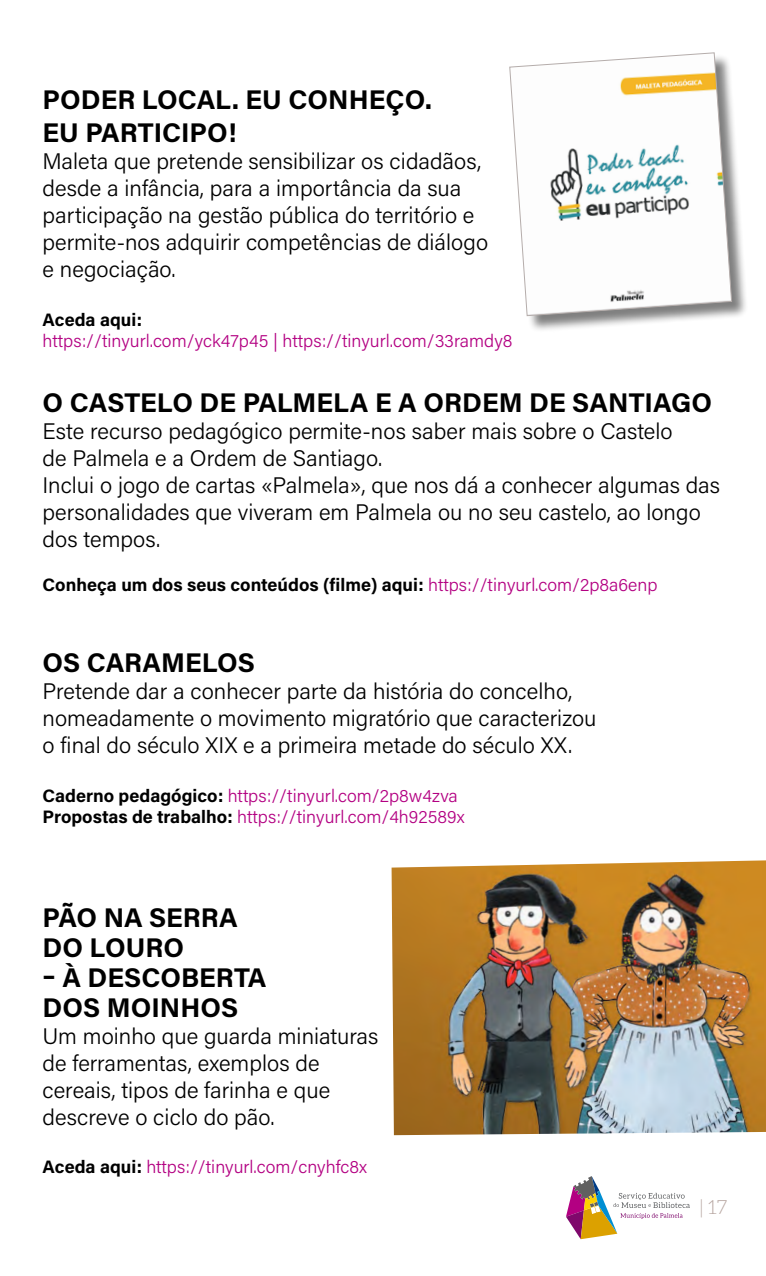
<style>
.page{position:relative;width:766px;height:1276px;background:#fff}
.page>*{position:absolute;margin:0;border:0;box-sizing:border-box;transform-origin:0 0}
.t1{font:27px/30px "Acumin Variable Concept";color:#000}
.t2{font:22.5px/27px "Acumin Variable Concept";color:#000}
.t3{font:300 19.5px "Aleo";color:#b7a6a1}
.t4{font:18px/21.6px "Acumin Variable Concept";color:#b30082}
.t5{font:18px "Acumin Variable Concept";color:#000}
.s1{color:#b30082}
.s2{color:#000}
</style>
<div class="page">
<img style="left:391px;top:860px;width:374px;height:275px">
<div style="left:510px;top:54px;width:238px;height:278px;background:#000;opacity:.5"></div>
<svg style="left:509px;top:52px;width:223px;height:264px"></svg>
<svg style="left:566px;top:1176px;width:123px;height:63px"></svg>
<p class="t1" style="left:43px;top:82px;width:391px;line-height:33px">PODER LOCAL. EU CONHEÇO.<br>EU PARTICIPO!</p>
<p class="t2" style="left:43px;top:147px;width:447px">Maleta que pretende sensibilizar os cidadãos, desde a infância, para a importância da sua participação na gestão pública do território e permite-nos adquirir competências de diálogo e negociação.</p>
<p class="t5" style="left:43px;top:307px;width:101px">Aceda aqui:</p>
<p class="t4" style="left:43px;top:330px;width:471px">https://tinyurl.com/yck47p45 | https://tinyurl.com/33ramdy8</p>
<p class="t1" style="left:43px;top:387px;width:671px">O CASTELO DE PALMELA E A ORDEM DE SANTIAGO</p>
<p class="t2" style="left:43px;top:417px;width:679px">Este recurso pedagógico permite-nos saber mais sobre o Castelo<br>de Palmela e a Ordem de Santiago.<br>Inclui o jogo de cartas «Palmela», que nos dá a conhecer algumas das personalidades que viveram em Palmela ou no seu castelo, ao longo dos tempos.</p>
<p class="t5" style="left:43px;top:572px;width:616px">Conheça um dos seus conteúdos (filme) aqui: <span class="s1">https://tinyurl.com/2p8a6enp</span></p>
<p class="t1" style="left:43px;top:647px;width:214px">OS CARAMELOS</p>
<p class="t2" style="left:43px;top:677px;width:555px">Pretende dar a conhecer parte da história do concelho, nomeadamente o movimento migratório que caracterizou o final do século XIX e a primeira metade do século XX.</p>
<p class="t4" style="left:43px;top:784px;width:423px"><span class="s2">Caderno pedagógico:</span> https://tinyurl.com/2p8w4zva<br><span class="s2">Propostas de trabalho:</span> https://tinyurl.com/4h92589x</p>
<p class="t1" style="left:43px;top:901px;width:196px">PÃO NA SERRA<br>DO LOURO</p>
<p class="t1" style="left:43px;top:961px;width:225px">– À DESCOBERTA<br>DOS MOINHOS</p>
<p class="t2" style="left:43px;top:1021px;width:337px">Um moinho que guarda miniaturas de ferramentas, exemplos de cereais, tipos de farinha e que descreve o ciclo do pão.</p>
<p class="t4" style="left:43px;top:1155px;width:326px"><span class="s2">Aceda aqui:</span> https://tinyurl.com/cnyhfc8x</p>
<p class="t3" style="left:699px;top:1196px;width:30px">| 17</p>
</div>
